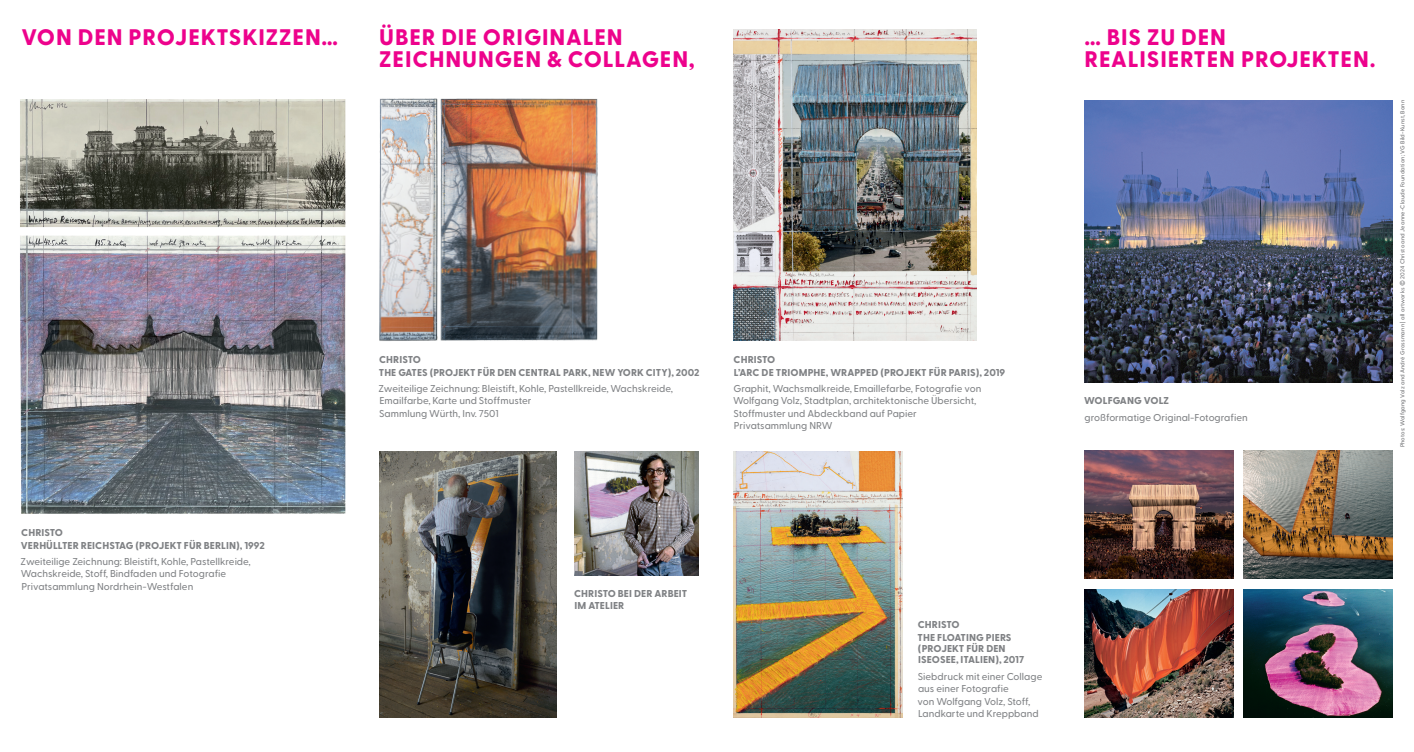
<style>
.page{position:relative;width:1414px;height:752px;background:#fff}
.page>*{position:absolute;margin:0;border:0;box-sizing:border-box;transform-origin:0 0}
.t1{font:800 22.5px/22.5px "Greycliff CF";letter-spacing:.04em;color:#ed028c}
.t2{font:500 10px/12.5px "Greycliff CF";color:#808285}
.t3{font:800 10px/12.5px "Greycliff CF";letter-spacing:.01em;color:#808285}
.t4{font:500 5.75px "Greycliff CF";letter-spacing:.02em;color:#6c6d70}
.s1{font-size:8.62px}
</style>
<div class="page">
<img style="left:574px;top:451px;width:124px;height:124px">
<img style="left:733px;top:29px;width:243px;height:312px">
<img style="left:379px;top:451px;width:177px;height:265px">
<img style="left:1244px;top:450px;width:149px;height:128px">
<img style="left:1244px;top:589px;width:149px;height:127px">
<img style="left:1084px;top:450px;width:149px;height:128px">
<img style="left:1084px;top:589px;width:149px;height:127px">
<img style="left:1084px;top:100px;width:309px;height:282px">
<img style="left:733px;top:451px;width:170px;height:265px">
<img style="left:20px;top:99px;width:326px;height:415px">
<img style="left:379px;top:98px;width:219px;height:243px">
<h1 class="t1" style="left:21px;top:25px;width:318px">VON DEN PROJEKTSKIZZEN…</h1>
<h1 class="t1" style="left:379px;top:25px;width:317px">ÜBER DIE ORIGINALEN<br>ZEICHNUNGEN &amp; COLLAGEN,</h1>
<h1 class="t1" style="left:1084px;top:25px;width:292px">… BIS ZU DEN<br>REALISIERTEN PROJEKTEN.</h1>
<p class="t3" style="left:379px;top:353px;width:322px">CHRISTO<br>THE GATES (PROJEKT FÜR DEN CENTRAL PARK, NEW YORK CITY), 2002</p>
<p class="t2" style="left:379px;top:381px;width:296px">Zweiteilige Zeichnung: Bleistift, Kohle, Pastellkreide, Wachskreide,<br>Emailfarbe, Karte und Stoffmuster<br>Sammlung Würth, Inv. 7501</p>
<p class="t3" style="left:733px;top:352px;width:273px">CHRISTO<br>L’ARC DE TRIOMPHE, WRAPPED (PROJEKT FÜR PARIS), 2019</p>
<p class="t2" style="left:733px;top:381px;width:250px">Graphit, Wachsmalkreide, Emaillefarbe, Fotografie von Wolfgang Volz, Stadtplan, architektonische Übersicht, Stoffmuster und Abdeckband auf Papier Privatsammlung NRW</p>
<p class="t3" style="left:1084px;top:394px;width:86px">WOLFGANG VOLZ</p>
<p class="t2" style="left:1084px;top:410px;width:165px">großformatige Original-Fotografien</p>
<p class="t4" style="left:1398px;top:447px;width:348px;rotate:-90deg">Photos: Wolfgang Volz and André Grossmann | all artworks <span class="s1">©</span> 2024 Christo and Jeanne-Claude Foundation; VG Bild-Kunst, Bonn</p>
<p class="t3" style="left:21px;top:525px;width:245px">CHRISTO<br>VERHÜLLTER REICHSTAG (PROJEKT FÜR BERLIN), 1992</p>
<p class="t2" style="left:21px;top:554px;width:232px">Zweiteilige Zeichnung: Bleistift, Kohle, Pastellkreide,<br>Wachskreide, Stoff, Bindfaden und Fotografie<br>Privatsammlung Nordrhein-Westfalen</p>
<p class="t3" style="left:574px;top:587px;width:115px;line-height:11.2px">CHRISTO BEI DER ARBEIT<br>IM ATELIER</p>
<p class="t3" style="left:917px;top:617px;width:95px">CHRISTO<br>THE FLOATING PIERS</p>
<p class="t3" style="left:918px;top:642px;width:108px;line-height:11.2px">(PROJEKT FÜR DEN<br>ISEOSEE, ITALIEN), 2017</p>
<p class="t2" style="left:918px;top:668px;width:126px">Siebdruck mit einer Collage aus einer Fotografie<br>von Wolfgang Volz, Stoff,<br>Landkarte und Kreppband</p>
</div>
